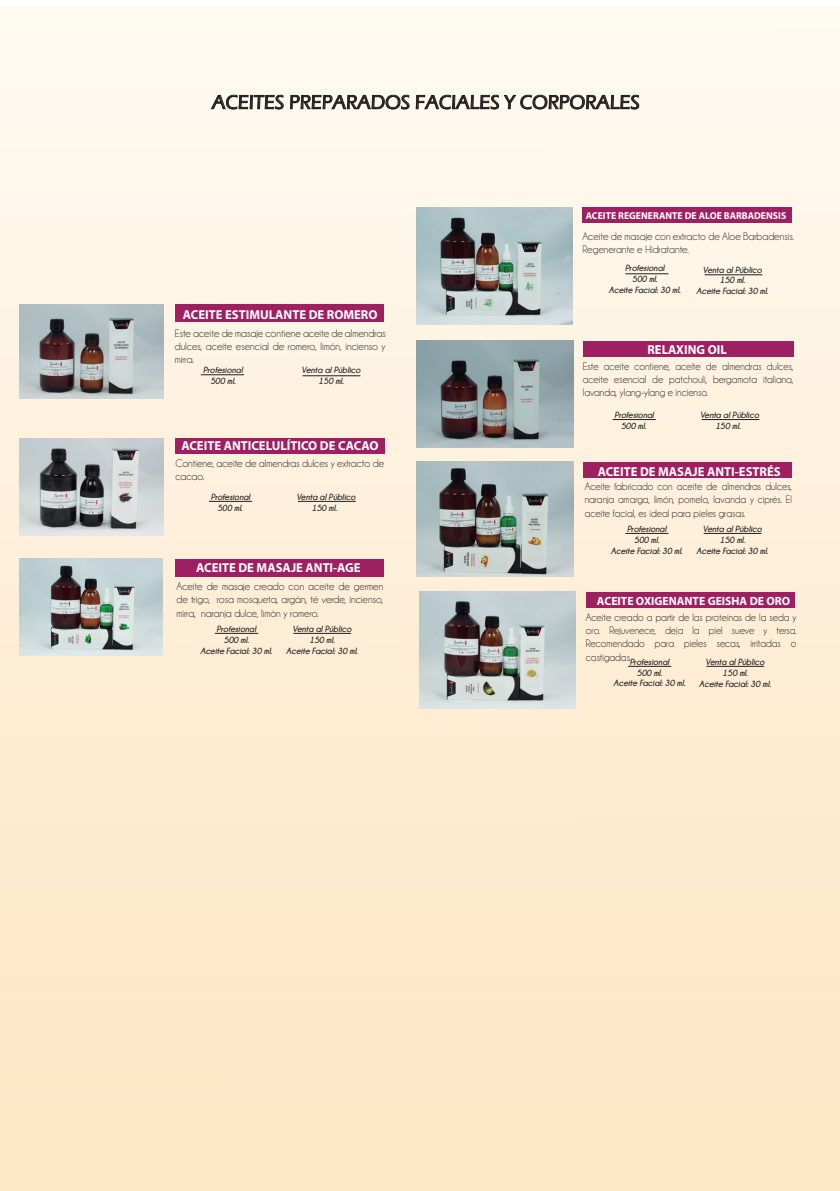
<style>
.page{position:relative;width:840px;height:1191px;background:#fff}
.page>*{position:absolute;margin:0;border:0;box-sizing:border-box;transform-origin:0 0}
.t1{font:500 20px "Eras ITC";color:#231f20}
.t2{font:700 13px "Myriad Pro";color:#fff}
.t3{font:700 12px "Myriad Pro";color:#fff}
.t4{font:11px/13.2px "Champagne&Limousines";color:#231f20;text-align:justify;scale:.95 1}
.t5{font:11px/13.2px "Champagne&Limousines";color:#231f20;text-align:justify}
.t6{font:700 10px "Myriad Pro";color:#fff}
.t7{font:italic 700 9px/10.8px "Champagne&Limousines";color:#231f20;text-align:center}
</style>
<div class="page">
<div style="left:0;top:5px;width:839px;height:1186px;background:linear-gradient(to bottom,#fef9f1,#fee5c2)"></div>
<img style="left:419px;top:592px;width:156px;height:117px">
<img style="left:416px;top:207px;width:156px;height:117px">
<img style="left:416px;top:341px;width:156px;height:106px">
<div style="left:175px;top:305px;width:209px;height:17px;background:#9e1f62"></div>
<div style="left:175px;top:438px;width:209px;height:15px;background:#9e1f62"></div>
<div style="left:582px;top:462px;width:209px;height:16px;background:#9e1f62"></div>
<hr style="left:209px;top:501px;width:43px;height:1px;background:#231f20">
<hr style="left:298px;top:501px;width:57px;height:1px;background:#231f20">
<div style="left:582px;top:341px;width:211px;height:16px;background:#9e1f62"></div>
<svg style="left:211px;top:95px;width:72px;height:14px"></svg>
<svg style="left:290px;top:95px;width:119px;height:14px"></svg>
<svg style="left:415px;top:95px;width:224px;height:33px"></svg>
<hr style="left:612px;top:419px;width:43px;height:1px;background:#231f20">
<hr style="left:701px;top:419px;width:58px;height:1px;background:#231f20">
<hr style="left:201px;top:374px;width:43px;height:1px;background:#231f20">
<hr style="left:302px;top:375px;width:58px;height:1px;background:#231f20">
<div style="left:582px;top:207px;width:209px;height:16px;background:#9e1f62"></div>
<div style="left:175px;top:559px;width:208px;height:17px;background:#9e1f62"></div>
<div style="left:586px;top:592px;width:208px;height:16px;background:#9e1f62"></div>
<hr style="left:215px;top:633px;width:43px;height:1px;background:#231f20">
<hr style="left:293px;top:633px;width:58px;height:1px;background:#231f20">
<img style="left:19px;top:304px;width:144px;height:95px">
<img style="left:19px;top:438px;width:144px;height:98px">
<hr style="left:627px;top:666px;width:43px;height:1px;background:#231f20">
<hr style="left:706px;top:666px;width:57px;height:1px;background:#231f20">
<hr style="left:625px;top:533px;width:43px;height:1px;background:#231f20">
<hr style="left:703px;top:533px;width:58px;height:1px;background:#231f20">
<hr style="left:625px;top:273px;width:43px;height:1px;background:#231f20">
<hr style="left:704px;top:274px;width:58px;height:1px;background:#231f20">
<img style="left:416px;top:462px;width:157px;height:114px">
<img style="left:20px;top:559px;width:142px;height:96px">
<h1 class="t1" style="left:212px;top:91px;width:429px">ACEITES PREPARADOS FACIALES Y CORPORALES</h1>
<p class="t6" style="left:585px;top:209px;width:202px">ACEITE REGENERANTE DE ALOE BARBADENSIS</p>
<p class="t5" style="left:582px;top:230px;width:213px">Aceite de masaje con extracto de Aloe Barbadensis.<br>Regenerante e Hidratante.</p>
<h2 class="t2" style="left:183px;top:306px;width:196px">ACEITE ESTIMULANTE DE ROMERO</h2>
<p class="t5" style="left:175px;top:327px;width:212px">Este aceite de masaje contiene aceite de almendras dulces, aceite esencial de romero, limón, incienso y mirra.</p>
<p class="t7" style="left:203px;top:365px;width:41px">Profesional<br>500 ml.</p>
<p class="t7" style="left:301px;top:365px;width:60px">Venta al Público<br>150 ml.</p>
<h2 class="t2" style="left:181px;top:437px;width:198px">ACEITE ANTICELULÍTICO DE CACAO</h2>
<p class="t5" style="left:175px;top:457px;width:210px">Contiene, aceite de almendras dulces y extracto de cacao.</p>
<p class="t7" style="left:211px;top:491px;width:41px">Profesional<br>500 ml.</p>
<p class="t7" style="left:296px;top:491px;width:60px">Venta al Público<br>150 ml.</p>
<h2 class="t2" style="left:196px;top:559px;width:166px">ACEITE DE MASAJE ANTI-AGE</h2>
<p class="t5" style="left:176px;top:580px;width:208px">Aceite de masaje creado con aceite de germen de trigo, rosa mosqueta, argán, té verde, incienso, mirra, naranja dulce, limón y romero.</p>
<p class="t7" style="left:200px;top:623px;width:73px">Profesional<br>500 ml.<br>Aceite Facial: 30 ml.</p>
<p class="t7" style="left:286px;top:623px;width:73px">Venta al Público<br>150 ml.<br>Aceite Facial: 30 ml.</p>
<p class="t7" style="left:608px;top:263px;width:73px">Profesional<br>500 ml.<br>Aceite Facial: 30 ml.</p>
<p class="t7" style="left:696px;top:264px;width:73px">Venta al Público<br>150 ml.<br>Aceite Facial: 30 ml.</p>
<h2 class="t2" style="left:647px;top:341px;width:81px">RELAXING OIL</h2>
<p class="t4" style="left:582px;top:360px;width:223px">Este aceite contiene, aceite de almendras dulces, aceite esencial de patchouli, bergamota italiana, lavanda, ylang-ylang e incienso.</p>
<p class="t7" style="left:614px;top:409px;width:41px">Profesional<br>500 ml.</p>
<p class="t7" style="left:699px;top:410px;width:60px">Venta al Público<br>150 ml.</p>
<h2 class="t2" style="left:597px;top:463px;width:184px">ACEITE DE MASAJE ANTI-ESTRÉS</h2>
<p class="t4" style="left:584px;top:480px;width:219px">Aceite fabricado con aceite de almendras dulces, naranja amarga, limón, pomelo, lavanda y ciprés. El aceite facial, es ideal para pieles grasas.</p>
<p class="t7" style="left:610px;top:523px;width:73px">Profesional<br>500 ml.<br>Aceite Facial: 30 ml.</p>
<p class="t7" style="left:696px;top:523px;width:73px">Venta al Público<br>150 ml.<br>Aceite Facial: 30 ml.</p>
<h3 class="t3" style="left:596px;top:593px;width:195px">ACEITE OXIGENANTE GEISHA DE ORO</h3>
<p class="t4" style="left:585px;top:611px;width:223px">Aceite creado a partir de las proteínas de la seda y oro. Rejuvenece, deja la piel sueve y tersa.<br>Recomendado para pieles secas, irritadas o castigadas.</p>
<p class="t7" style="left:613px;top:656px;width:73px">Profesional<br>500 ml.<br>Aceite Facial: 30 ml.</p>
<p class="t7" style="left:699px;top:656px;width:73px">Venta al Público<br>150 ml.<br>Aceite Facial: 30 ml.</p>
</div>
